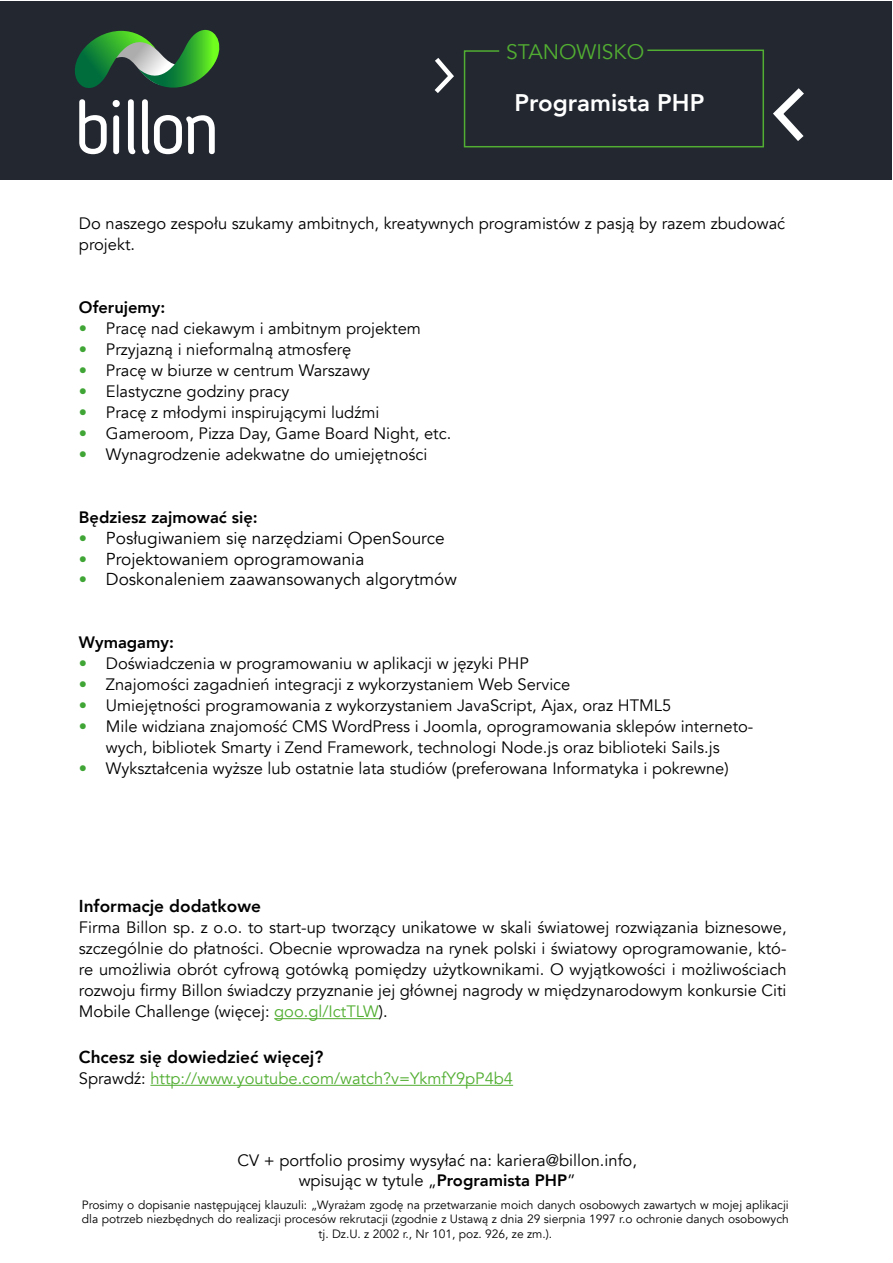
<style>
.page{position:relative;width:893px;height:1263px;background:#fff}
.page>*{position:absolute;margin:0;border:0;box-sizing:border-box;transform-origin:0 0}
.t1{font:800 24px "Avenir";color:#fff}
.t2{font:21px "Avenir";color:#52ae32}
.t3{font:17.25px "Avenir";color:#000}
.t4{font:800 17.25px "Avenir";color:#000}
.t5{font:16.5px/21px "Avenir";color:#000;text-align:center}
.t6{font:16.5px "Avenir";color:#52ae32}
.t7{font:800 16.5px "Avenir";color:#000}
.t8{font:12px/14.4px "Avenir";color:#000;text-align:center}
.s1{color:#3fa535}
.s2{font-size:16.5px;color:#3fa535}
.s3{color:#52ae32}
.s4{color:#000}
.s5{font-weight:800}
</style>
<div class="page">
<div style="left:1px;top:1px;width:891px;height:179px;background:#222730"></div>
<svg style="left:434px;top:58px;width:20px;height:35px"></svg>
<svg style="left:463px;top:49px;width:341px;height:99px"></svg>
<hr style="left:274px;top:1018px;width:105px;height:1px;background:#52ae32">
<hr style="left:150px;top:1085px;width:363px;height:1px;background:#52ae32">
<svg style="left:75px;top:30px;width:145px;height:124px"></svg>
<p class="t2" style="left:506px;top:39px;width:140px">STANOWISKO</p>
<h1 class="t1" style="left:515px;top:84px;width:191px">Programista PHP</h1>
<p class="t5" style="left:79px;top:213px;width:708px;text-align:left">Do naszego zespołu szukamy ambitnych, kreatywnych programistów z pasją by razem zbudować projekt.</p>
<p class="t7" style="left:79px;top:295px;width:88px">Oferujemy:</p>
<p class="t5" style="left:79px;top:318px;width:344px"><span class="s1">•</span> Pracę nad ciekawym i ambitnym projektem</p>
<p class="t5" style="left:79px;top:339px;width:274px"><span class="s1">•</span> Przyjazną i nieformalną atmosferę</p>
<p class="t5" style="left:79px;top:360px;width:293px"><span class="s1">•</span> Pracę w biurze w centrum Warszawy</p>
<p class="t5" style="left:79px;top:381px;width:212px"><span class="s1">•</span> Elastyczne godziny pracy</p>
<p class="t5" style="left:79px;top:402px;width:302px"><span class="s1">•</span> Pracę z młodymi inspirującymi ludźmi</p>
<p class="t5" style="left:79px;top:423px;width:374px"><span class="s1">•</span> Gameroom, Pizza Day, Game Board Night, etc.</p>
<p class="t5" style="left:79px;top:444px;width:350px"><span class="s1">•</span> Wynagrodzenie adekwatne do umiejętności</p>
<p class="t7" style="left:79px;top:505px;width:180px">Będziesz zajmować się:</p>
<p class="t3" style="left:79px;top:528px;width:367px"><span class="s2">•</span> Posługiwaniem się narzędziami OpenSource</p>
<p class="t3" style="left:79px;top:548px;width:287px"><span class="s2">•</span> Projektowaniem oprogramowania</p>
<p class="t3" style="left:79px;top:569px;width:379px"><span class="s2">•</span> Doskonaleniem zaawansowanych algorytmów</p>
<p class="t7" style="left:79px;top:629px;width:97px">Wymagamy:</p>
<p class="t5" style="left:79px;top:653px;width:451px"><span class="s1">•</span> Doświadczenia w programowaniu w aplikacji w języki PHP</p>
<p class="t5" style="left:79px;top:674px;width:493px"><span class="s1">•</span> Znajomości zagadnień integracji z wykorzystaniem Web Service</p>
<p class="t5" style="left:79px;top:695px;width:594px"><span class="s1">•</span> Umiejętności programowania z wykorzystaniem JavaScript, Ajax, oraz HTML5</p>
<p class="t5" style="left:79px;top:716px;width:676px"><span class="s1">•</span> Mile widziana znajomość CMS WordPress i Joomla, oprogramowania sklepów interneto&shy;wych, bibliotek Smarty i Zend Framework, technologi Node.js oraz biblioteki Sails.js</p>
<p class="t5" style="left:79px;top:758px;width:651px"><span class="s1">•</span> Wykształcenia wyższe lub ostatnie lata studiów (preferowana Informatyka i pokrewne)</p>
<p class="t4" style="left:79px;top:893px;width:184px">Informacje dodatkowe</p>
<p class="t5" style="left:79px;top:917px;width:709px;text-align:justify">Firma Billon sp. z o.o. to start-up tworzący unikatowe w skali światowej rozwiązania biznesowe, szczególnie do płatności. Obecnie wprowadza na rynek polski i światowy oprogramowanie, któ&shy;re umożliwia obrót cyfrową gotówką pomiędzy użytkownikami. O wyjątkowości i możliwościach rozwoju firmy Billon świadczy przyznanie jej głównej nagrody w międzynarodowym konkursie Citi Mobile Challenge (więcej: <span class="s3">goo.gl/IctTLW</span>).</p>
<p class="t4" style="left:79px;top:1044px;width:246px">Chcesz się dowiedzieć więcej?</p>
<p class="t6" style="left:79px;top:1068px;width:436px"><span class="s4">Sprawdź:</span> http://www.youtube.com/watch?v=YkmfY9pP4b4</p>
<p class="t5" style="left:238px;top:1150px;width:401px;line-height:19.8px">CV + portfolio prosimy wysyłać na: kariera@billon.info, wpisując w tytule „<span class="s5">Programista PHP</span>”</p>
<p class="t8" style="left:82px;top:1198px;width:708px">Prosimy o dopisanie następującej klauzuli: „Wyrażam zgodę na przetwarzanie moich danych osobowych zawartych w mojej aplikacji dla potrzeb niezbędnych do realizacji procesów rekrutacji (zgodnie z Ustawą z dnia 29 sierpnia 1997 r.o ochronie danych osobowych tj. Dz.U. z 2002 r., Nr 101, poz. 926, ze zm.).</p>
</div>
